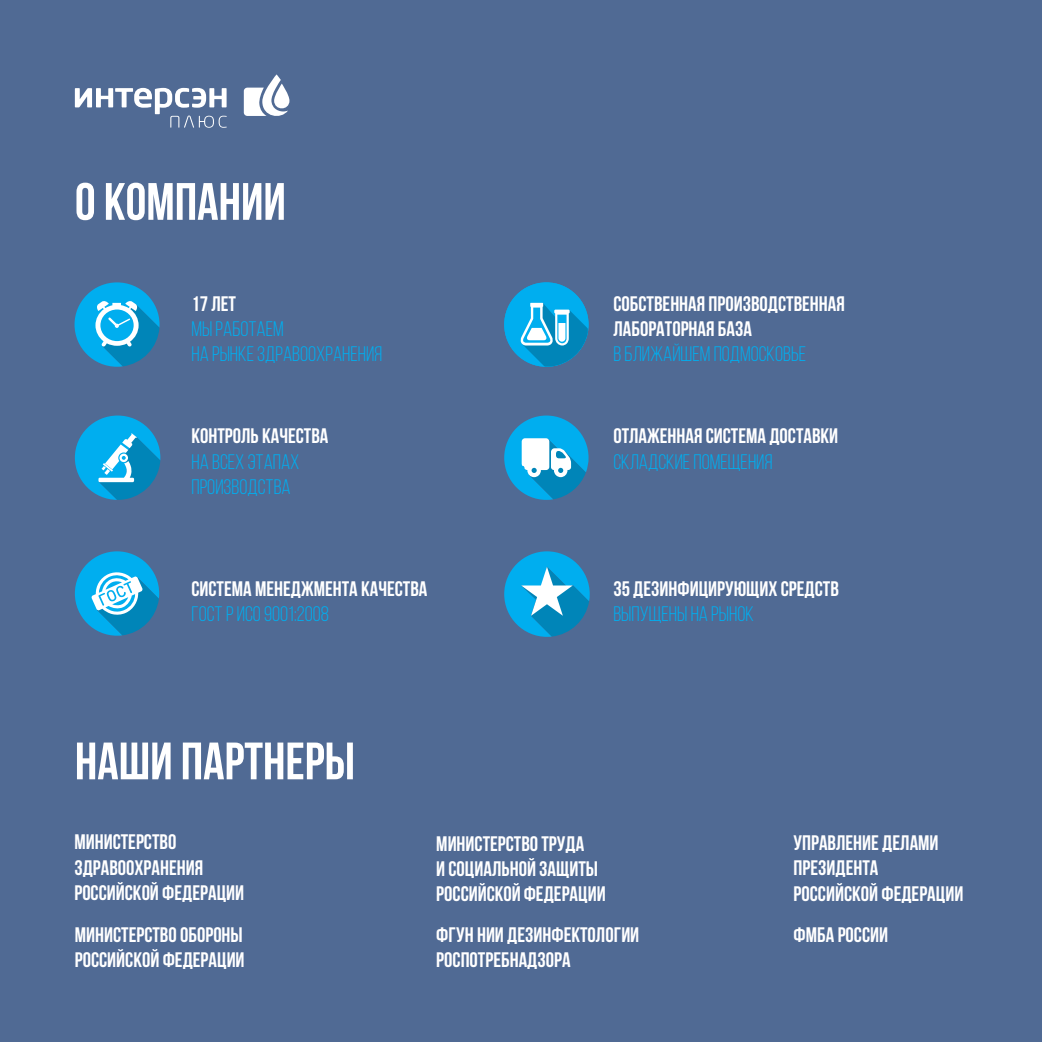
<style>
.page{position:relative;width:1042px;height:1042px;background:#506a94}
.page>*{position:absolute;margin:0;border:0;box-sizing:border-box;transform-origin:0 0}
.t1{font:700 52.5px "Bebas Neue";color:#fff}
.t2{font:700 21px/25.2px "Bebas Neue";color:#fff}
.t3{font:21px/25.2px "Bebas Neue";color:#00aeef}
.s1{font-weight:700;color:#fff}
.s2{font-weight:400;color:#00aeef}
</style>
<div class="page">
<svg style="left:244px;top:74px;width:45px;height:42px"></svg>
<svg style="left:75px;top:88px;width:152px;height:40px"></svg>
<div style="left:504px;top:282px;width:84px;height:85px;background:#00aeef;border-radius:50%"></div>
<svg style="left:520px;top:303px;width:68px;height:63px"></svg>
<svg style="left:75px;top:551px;width:84px;height:85px"></svg>
<svg style="left:504px;top:415px;width:84px;height:85px"></svg>
<svg style="left:75px;top:415px;width:85px;height:85px"></svg>
<svg style="left:75px;top:282px;width:85px;height:85px"></svg>
<svg style="left:504px;top:551px;width:86px;height:86px"></svg>
<p class="t1" style="left:75px;top:173px;width:212px">О КОМПАНИИ</p>
<p class="t3" style="left:191px;top:291px;width:192px"><span class="s1">17 ЛЕТ<br></span>МЫ РАБОТАЕМ<br>НА РЫНКЕ ЗДРАВООХРАНЕНИЯ</p>
<p class="t3" style="left:191px;top:423px;width:138px"><span class="s1">КОНТРОЛЬ КАЧЕСТВА<br></span>НА ВСЕХ ЭТАПАХ<br>ПРОИЗВОДСТВА</p>
<p class="t2" style="left:191px;top:576px;width:237px">СИСТЕМА МЕНЕДЖМЕНТА КАЧЕСТВА<br><span class="s2">ГОСТ Р ИСО 9001:2008</span></p>
<p class="t2" style="left:613px;top:291px;width:233px">СОБСТВЕННАЯ ПРОИЗВОДСТВЕННАЯ<br>ЛАБОРАТОРНАЯ БАЗА<br><span class="s2">В БЛИЖАЙШЕМ ПОДМОСКОВЬЕ</span></p>
<p class="t2" style="left:613px;top:423px;width:226px">ОТЛАЖЕННАЯ СИСТЕМА ДОСТАВКИ<br><span class="s2">СКЛАДСКИЕ ПОМЕЩЕНИЯ</span></p>
<p class="t2" style="left:613px;top:576px;width:227px">35 ДЕЗИНФИЦИРУЮЩИХ СРЕДСТВ<br><span class="s2">ВЫПУЩЕНЫ НА РЫНОК</span></p>
<p class="t1" style="left:75px;top:732px;width:282px">НАШИ ПАРТНЕРЫ</p>
<p class="t2" style="left:74px;top:829px;width:103px">МИНИСТЕРСТВО</p>
<p class="t2" style="left:74px;top:854px;width:130px">ЗДРАВООХРАНЕНИЯ</p>
<p class="t2" style="left:74px;top:880px;width:171px">РОССИЙСКОЙ ФЕДЕРАЦИИ</p>
<p class="t2" style="left:75px;top:922px;width:169px">МИНИСТЕРСТВО ОБОРОНЫ</p>
<p class="t2" style="left:75px;top:947px;width:171px">РОССИЙСКОЙ ФЕДЕРАЦИИ</p>
<p class="t2" style="left:436px;top:830px;width:149px">МИНИСТЕРСТВО ТРУДА</p>
<p class="t2" style="left:436px;top:856px;width:163px">И СОЦИАЛЬНОЙ ЗАЩИТЫ</p>
<p class="t2" style="left:436px;top:881px;width:171px">РОССИЙСКОЙ ФЕДЕРАЦИИ</p>
<p class="t2" style="left:436px;top:922px;width:204px">ФГУН НИИ ДЕЗИНФЕКТОЛОГИИ</p>
<p class="t2" style="left:436px;top:947px;width:136px">РОСПОТРЕБНАДЗОРА</p>
<p class="t2" style="left:793px;top:830px;width:146px">УПРАВЛЕНИЕ ДЕЛАМИ</p>
<p class="t2" style="left:793px;top:855px;width:86px">ПРЕЗИДЕНТА</p>
<p class="t2" style="left:793px;top:880px;width:171px">РОССИЙСКОЙ ФЕДЕРАЦИИ</p>
<p class="t2" style="left:793px;top:922px;width:96px">ФМБА РОССИИ</p>
</div>
